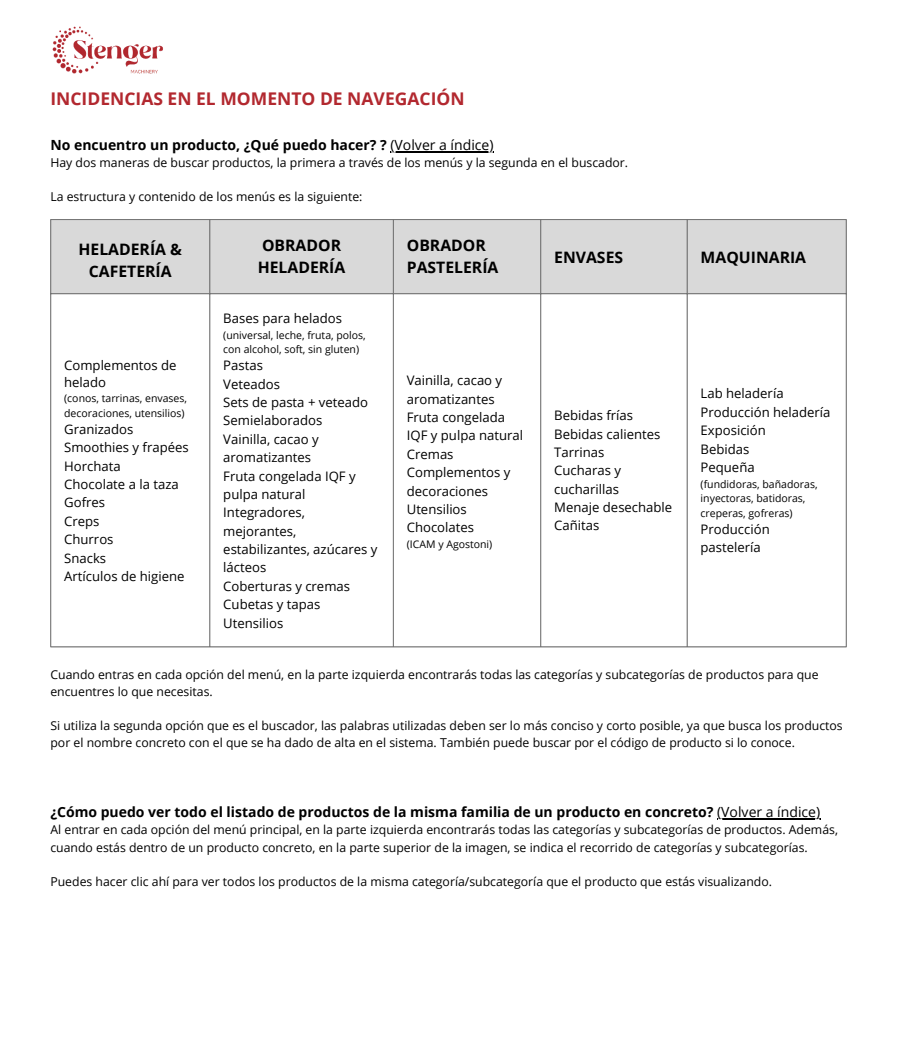
<style>
.page{position:relative;width:897px;height:1053px;background:#fff}
.page>*{position:absolute;margin:0;border:0;box-sizing:border-box;transform-origin:0 0}
.t1{font:700 17.5px "Open Sans";color:#b2282f}
.t2{font:700 15.75px/21.7px "Open Sans";color:#000}
.t3{font:700 14px "Open Sans";color:#000}
.t4{font:13.12px/18.4px "Open Sans";color:#000}
.t5{font:12.25px/17.1px "Open Sans";color:#000}
.t6{font:10.5px/14.4px "Open Sans";color:#000}
.s1{font-weight:400}
</style>
<div class="page">
<hr style="left:390px;top:151px;width:103px;height:1px;background:#000">
<hr style="left:717px;top:818px;width:103px;height:2px;background:#000">
<img style="left:52px;top:26px;width:111px;height:48px">
<div style="left:51px;top:220px;width:794px;height:73px;background:#d9d9d9"></div>
<hr style="left:50px;top:220px;width:1px;height:426px;background:#737373">
<hr style="left:209px;top:220px;width:1px;height:426px;background:#737373">
<hr style="left:393px;top:220px;width:1px;height:426px;background:#737373">
<hr style="left:540px;top:220px;width:1px;height:426px;background:#737373">
<hr style="left:686px;top:220px;width:1px;height:426px;background:#737373">
<hr style="left:845px;top:220px;width:1px;height:426px;background:#737373">
<hr style="left:50px;top:219px;width:796px;height:1px;background:#737373">
<hr style="left:50px;top:293px;width:796px;height:1px;background:#737373">
<hr style="left:50px;top:646px;width:796px;height:1px;background:#737373">
<h1 class="t1" style="left:50px;top:86px;width:415px">INCIDENCIAS EN EL MOMENTO DE NAVEGACIÓN</h1>
<p class="t3" style="left:50px;top:135px;width:444px">No encuentro un producto, ¿Qué puedo hacer? ? <span class="s1">(Volver a índice)</span></p>
<p class="t5" style="left:50px;top:153px;width:579px">Hay dos maneras de buscar productos, la primera a través de los menús y la segunda en el buscador.</p>
<p class="t5" style="left:50px;top:188px;width:313px">La estructura y contenido de los menús es la siguiente:</p>
<p class="t2" style="left:78px;top:238px;width:105px;text-align:center">HELADERÍA &amp;<br>CAFETERÍA</p>
<p class="t2" style="left:258px;top:234px;width:89px">OBRADOR<br>HELADERÍA</p>
<p class="t2" style="left:407px;top:234px;width:93px">OBRADOR<br>PASTELERÍA</p>
<p class="t2" style="left:554px;top:246px;width:70px">ENVASES</p>
<p class="t2" style="left:700px;top:246px;width:107px">MAQUINARIA</p>
<p class="t4" style="left:64px;top:356px;width:114px;line-height:17.7px">Complementos de helado</p>
<p class="t6" style="left:64px;top:391px;width:124px">(conos, tarrinas, envases, decoraciones, utensilios)</p>
<p class="t4" style="left:64px;top:419px;width:126px">Granizados<br>Smoothies y frapées<br>Horchata<br>Chocolate a la taza<br>Gofres<br>Creps<br>Churros<br>Snacks<br>Artículos de higiene</p>
<p class="t4" style="left:223px;top:309px;width:120px">Bases para helados</p>
<p class="t6" style="left:223px;top:327px;width:144px">(universal, leche, fruta, polos, con alcohol, soft, sin gluten)</p>
<p class="t4" style="left:223px;top:356px;width:155px">Pastas<br>Veteados<br>Sets de pasta + veteado<br>Semielaborados<br>Vainilla, cacao y aromatizantes<br>Fruta congelada IQF y pulpa natural<br>Integradores, mejorantes, estabilizantes, azúcares y lácteos<br>Coberturas y cremas<br>Cubetas y tapas<br>Utensilios</p>
<p class="t4" style="left:407px;top:371px;width:118px">Vainilla, cacao y aromatizantes<br>Fruta congelada<br>IQF y pulpa natural<br>Cremas<br>Complementos y decoraciones<br>Utensilios<br>Chocolates</p>
<p class="t6" style="left:407px;top:537px;width:87px">(ICAM y Agostoni)</p>
<p class="t4" style="left:554px;top:406px;width:120px">Bebidas frías<br>Bebidas calientes<br>Tarrinas<br>Cucharas y cucharillas<br>Menaje desechable<br>Cañitas</p>
<p class="t4" style="left:700px;top:384px;width:131px">Lab heladería<br>Producción heladería<br>Exposición<br>Bebidas<br>Pequeña</p>
<p class="t6" style="left:700px;top:476px;width:118px">(fundidoras, bañadoras, inyectoras, batidoras, creperas, gofreras)</p>
<p class="t4" style="left:700px;top:519px;width:71px">Producción pastelería</p>
<p class="t5" style="left:50px;top:665px;width:769px">Cuando entras en cada opción del menú, en la parte izquierda encontrarás todas las categorías y subcategorías de productos para que encuentres lo que necesitas.</p>
<p class="t5" style="left:50px;top:717px;width:793px">Si utiliza la segunda opción que es el buscador, las palabras utilizadas deben ser lo más conciso y corto posible, ya que busca los productos por el nombre concreto con el que se ha dado de alta en el sistema. También puede buscar por el código de producto si lo conoce.</p>
<p class="t3" style="left:50px;top:802px;width:771px">¿Cómo puedo ver todo el listado de productos de la misma familia de un producto en concreto? <span class="s1">(Volver a índice)</span></p>
<p class="t5" style="left:50px;top:821px;width:789px">Al entrar en cada opción del menú principal, en la parte izquierda encontrarás todas las categorías y subcategorías de productos. Además, cuando estás dentro de un producto concreto, en la parte superior de la imagen, se indica el recorrido de categorías y subcategorías.</p>
<p class="t5" style="left:50px;top:872px;width:723px">Puedes hacer clic ahí para ver todos los productos de la misma categoría/subcategoría que el producto que estás visualizando.</p>
</div>
